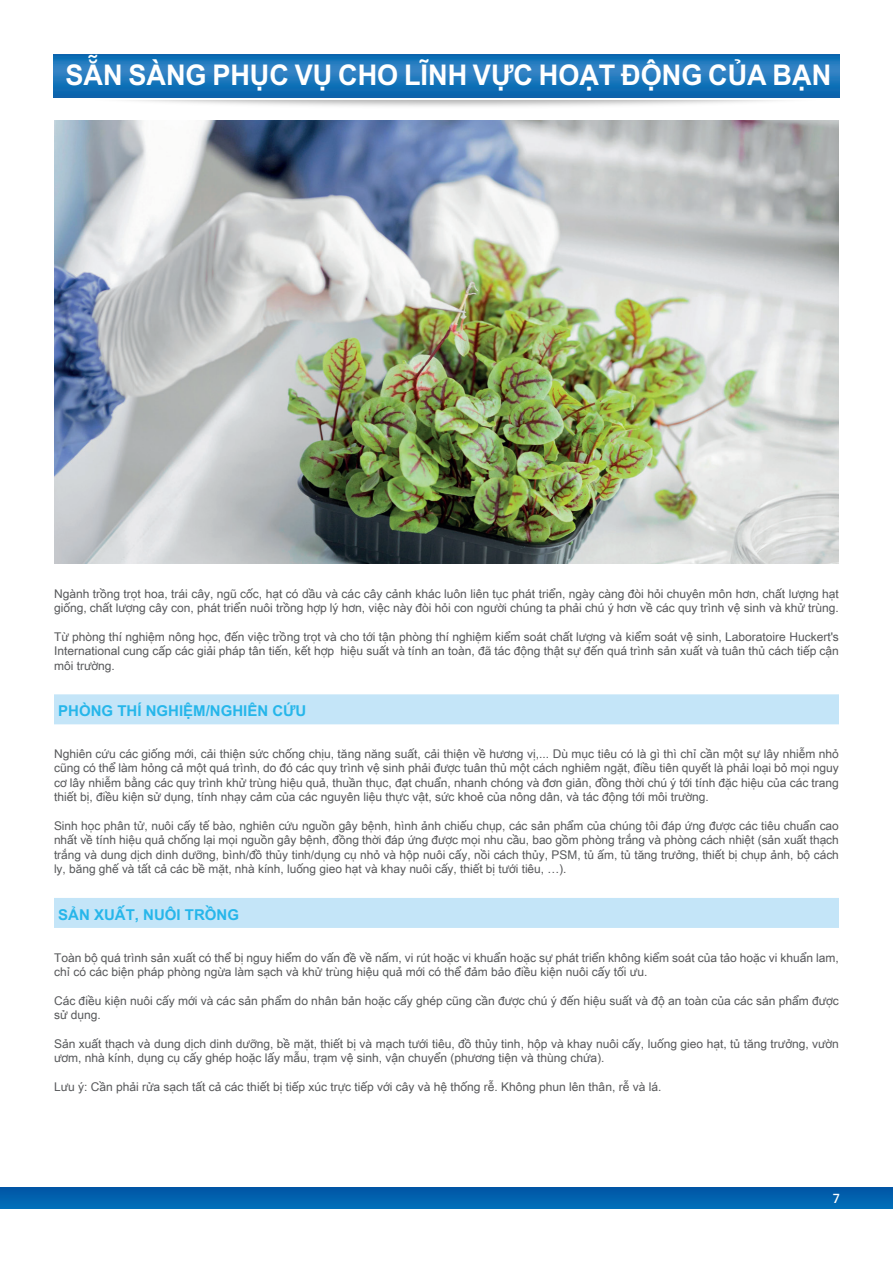
<style>
.page{position:relative;width:893px;height:1263px;background:#fff}
.page>*{position:absolute;margin:0;border:0;box-sizing:border-box;transform-origin:0 0}
.t1{font:700 28.5px "Arial Unicode MS";color:#fff;scale:.95 1}
.t2{font:700 15px "Arial Unicode MS";color:#26b6ea}
.t3{font:12px/14.4px "Arial Unicode MS";color:#57585a}
.t4{font:700 12px "Euphemia UCAS";color:#fff}
</style>
<div class="page">
<div style="left:0;top:1188px;width:893px;height:21px;background:#0163af"></div>
<svg style="left:54px;top:54px;width:786px;height:44px;background:#1b74b9"></svg>
<div style="left:54px;top:694px;width:785px;height:30px;background:#c4e5f8"></div>
<div style="left:54px;top:898px;width:785px;height:30px;background:#c4e5f8"></div>
<img style="left:54px;top:120px;width:785px;height:443px">
<h1 class="t1" style="left:66px;top:54px;width:807px">SẴN SÀNG PHỤC VỤ CHO LĨNH VỰC HOẠT ĐỘNG CỦA BẠN</h1>
<p class="t3" style="left:54px;top:586px;width:786px">Ngành trồng trọt hoa, trái cây, ngũ cốc, hạt có dầu và các cây cảnh khác luôn liên tục phát triển, ngày càng đòi hỏi chuyên môn hơn, chất lượng hạt giống, chất lượng cây con, phát triển nuôi trồng hợp lý hơn, việc này đòi hỏi con người chúng ta phải chú ý hơn về các quy trình vệ sinh và khử trùng.</p>
<p class="t3" style="left:54px;top:629px;width:786px;text-align:justify">Từ phòng thí nghiệm nông học, đến việc trồng trọt và cho tới tận phòng thí nghiệm kiểm soát chất lượng và kiểm soát vệ sinh, Laboratoire Huckert's International cung cấp các giải pháp tân tiến, kết hợp hiệu suất và tính an toàn, đã tác động thật sự đến quá trình sản xuất và tuân thủ cách tiếp cận môi trường.</p>
<p class="t2" style="left:58px;top:700px;width:250px">PHÒNG THÍ NGHIỆM/NGHIÊN CỨU</p>
<p class="t3" style="left:54px;top:746px;width:786px;text-align:justify">Nghiên cứu các giống mới, cải thiện sức chống chịu, tăng năng suất, cải thiện về hương vị,... Dù mục tiêu có là gì thì chỉ cần một sự lây nhiễm nhỏ cũng có thể làm hỏng cả một quá trình, do đó các quy trình vệ sinh phải được tuân thủ một cách nghiêm ngặt, điều tiên quyết là phải loại bỏ mọi nguy cơ lây nhiễm bằng các quy trình khử trùng hiệu quả, thuần thục, đạt chuẩn, nhanh chóng và đơn giản, đồng thời chú ý tới tính đặc hiệu của các trang thiết bị, điều kiện sử dụng, tính nhạy cảm của các nguyên liệu thực vật, sức khoẻ của nông dân, và tác động tới môi trường.</p>
<p class="t3" style="left:54px;top:818px;width:786px;text-align:justify">Sinh học phân tử, nuôi cấy tế bào, nghiên cứu nguồn gây bệnh, hình ảnh chiếu chụp, các sản phẩm của chúng tôi đáp ứng được các tiêu chuẩn cao nhất về tính hiệu quả chống lại mọi nguồn gây bệnh, đồng thời đáp ứng được mọi nhu cầu, bao gồm phòng trắng và phòng cách nhiệt (sản xuất thạch trắng và dung dịch dinh dưỡng, bình/đồ thủy tinh/dụng cụ nhỏ và hộp nuôi cấy, nồi cách thủy, PSM, tủ ấm, tủ tăng trưởng, thiết bị chụp ảnh, bộ cách ly, băng ghế và tất cả các bề mặt, nhà kính, luống gieo hạt và khay nuôi cấy, thiết bị tưới tiêu, …).</p>
<p class="t2" style="left:58px;top:904px;width:182px">SẢN XUẤT, NUÔI TRỒNG</p>
<p class="t3" style="left:54px;top:950px;width:786px">Toàn bộ quá trình sản xuất có thể bị nguy hiểm do vấn đề về nấm, vi rút hoặc vi khuẩn hoặc sự phát triển không kiểm soát của tảo hoặc vi khuẩn lam, chỉ có các biện pháp phòng ngừa làm sạch và khử trùng hiệu quả mới có thể đảm bảo điều kiện nuôi cấy tối ưu.</p>
<p class="t3" style="left:54px;top:993px;width:786px">Các điều kiện nuôi cấy mới và các sản phẩm do nhân bản hoặc cấy ghép cũng cần được chú ý đến hiệu suất và độ an toàn của các sản phẩm được sử dụng.</p>
<p class="t3" style="left:54px;top:1036px;width:786px">Sản xuất thạch và dung dịch dinh dưỡng, bề mặt, thiết bị và mạch tưới tiêu, đồ thủy tinh, hộp và khay nuôi cấy, luống gieo hạt, tủ tăng trưởng, vườn ươm, nhà kính, dụng cụ cấy ghép hoặc lấy mẫu, trạm vệ sinh, vận chuyển (phương tiện và thùng chứa).</p>
<p class="t3" style="left:54px;top:1079px;width:609px">Lưu ý: Cần phải rửa sạch tất cả các thiết bị tiếp xúc trực tiếp với cây và hệ thống rễ. Không phun lên thân, rễ và lá.</p>
<p class="t4" style="left:833px;top:1189px;width:9px">7</p>
</div>
